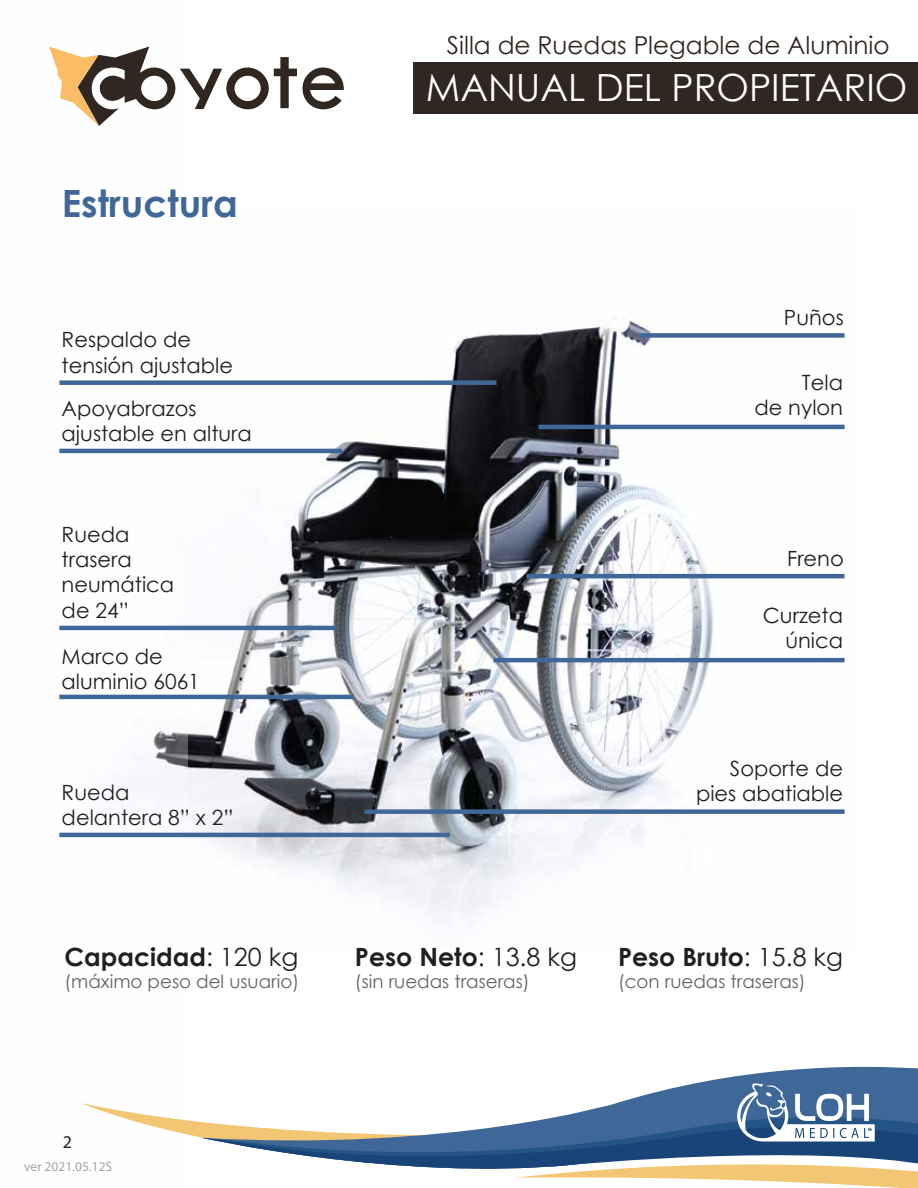
<style>
.page{position:relative;width:918px;height:1188px;background:#fff}
.page>*{position:absolute;margin:0;border:0;box-sizing:border-box;transform-origin:0 0}
.t1{font:37.5px "Century Gothic";color:#fff}
.t2{font:700 37.5px "Century Gothic";color:#3f6899}
.t3{font:700 25.2px "Century Gothic";color:#231f20}
.t4{font:24.75px "Century Gothic";color:#312722}
.t5{font:21px/25.2px "Century Gothic";color:#231f20}
.t6{font:21px "Century Gothic Pro";color:#231f20}
.t7{font:18.3px "Century Gothic";color:#636466}
.t8{font:18px "Myriad Pro";color:#231f20}
.t9{font:13.5px "Myriad Pro";color:#a3a5a8}
.s1{font-weight:400}
</style>
<div class="page">
<img style="left:188px;top:318px;width:657px;height:598px">
<img style="left:49px;top:46px;width:139px;height:792px">
<svg style="left:81px;top:1103px;width:121px;height:35px"></svg>
<svg style="left:697px;top:1066px;width:221px;height:17px;fill:#3f6899"></svg>
<svg style="left:202px;top:1122px;width:312px;height:47px"></svg>
<svg style="left:303px;top:68px;width:41px;height:41px"></svg>
<svg style="left:49px;top:47px;width:248px;height:79px"></svg>
<div style="left:413px;top:63px;width:505px;height:51px;background:#312722"></div>
<svg style="left:514px;top:1083px;width:404px;height:105px"></svg>
<div style="left:59px;top:380px;width:437px;height:5px;background:#3f6899"></div>
<hr style="left:59px;top:449px;width:283px;height:4px;background:#3f6899">
<hr style="left:59px;top:626px;width:278px;height:4px;background:#3f6899">
<hr style="left:59px;top:695px;width:295px;height:4px;background:#3f6899">
<hr style="left:59px;top:833px;width:391px;height:4px;background:#3f6899">
<hr style="left:538px;top:425px;width:307px;height:4px;background:#3f6899">
<div style="left:639px;top:333px;width:206px;height:5px;background:#3f6899"></div>
<div style="left:364px;top:809px;width:481px;height:5px;background:#3f6899"></div>
<hr style="left:494px;top:658px;width:351px;height:4px;background:#3f6899">
<hr style="left:526px;top:574px;width:319px;height:4px;background:#3f6899">
<h1 class="t2" style="left:62px;top:175px;width:178px">Estructura</h1>
<p class="t5" style="left:62px;top:327px;width:173px">Respaldo de tensión ajustable</p>
<p class="t5" style="left:62px;top:395px;width:192px">Apoyabrazos ajustable en altura</p>
<p class="t5" style="left:62px;top:521px;width:114px">Rueda trasera neumática de 24”</p>
<p class="t5" style="left:62px;top:643px;width:140px">Marco de aluminio 6061</p>
<p class="t5" style="left:62px;top:779px;width:173px">Rueda delantera 8” x 2”</p>
<p class="t3" style="left:65px;top:938px;width:235px">Capacidad<span class="s1">: 120 kg</span></p>
<p class="t7" style="left:65px;top:969px;width:236px">(máximo peso del usuario)</p>
<p class="t8" style="left:63px;top:1131px;width:11px">2</p>
<p class="t9" style="left:24px;top:1158px;width:90px">ver 2021.05.12S</p>
<p class="t4" style="left:447px;top:27px;width:444px">Silla de Ruedas Plegable de Aluminio</p>
<h1 class="t1" style="left:426px;top:62px;width:483px">MANUAL DEL PROPIETARIO</h1>
<p class="t5" style="left:784px;top:305px;width:61px">Puños</p>
<p class="t5" style="left:754px;top:369px;width:90px;text-align:right">Tela<br>de nylon</p>
<p class="t6" style="left:787px;top:546px;width:58px">Freno</p>
<p class="t6" style="left:763px;top:603px;width:82px">Curzeta</p>
<p class="t5" style="left:785px;top:628px;width:59px">única</p>
<p class="t5" style="left:696px;top:755px;width:149px;text-align:right">Soporte de pies abatiable</p>
<p class="t3" style="left:355px;top:938px;width:224px">Peso Neto<span class="s1">: 13.8 kg</span></p>
<p class="t7" style="left:355px;top:969px;width:176px">(sin ruedas traseras)</p>
<p class="t3" style="left:618px;top:938px;width:227px">Peso Bruto<span class="s1">: 15.8 kg</span></p>
<p class="t7" style="left:618px;top:969px;width:189px">(con ruedas traseras)</p>
</div>
